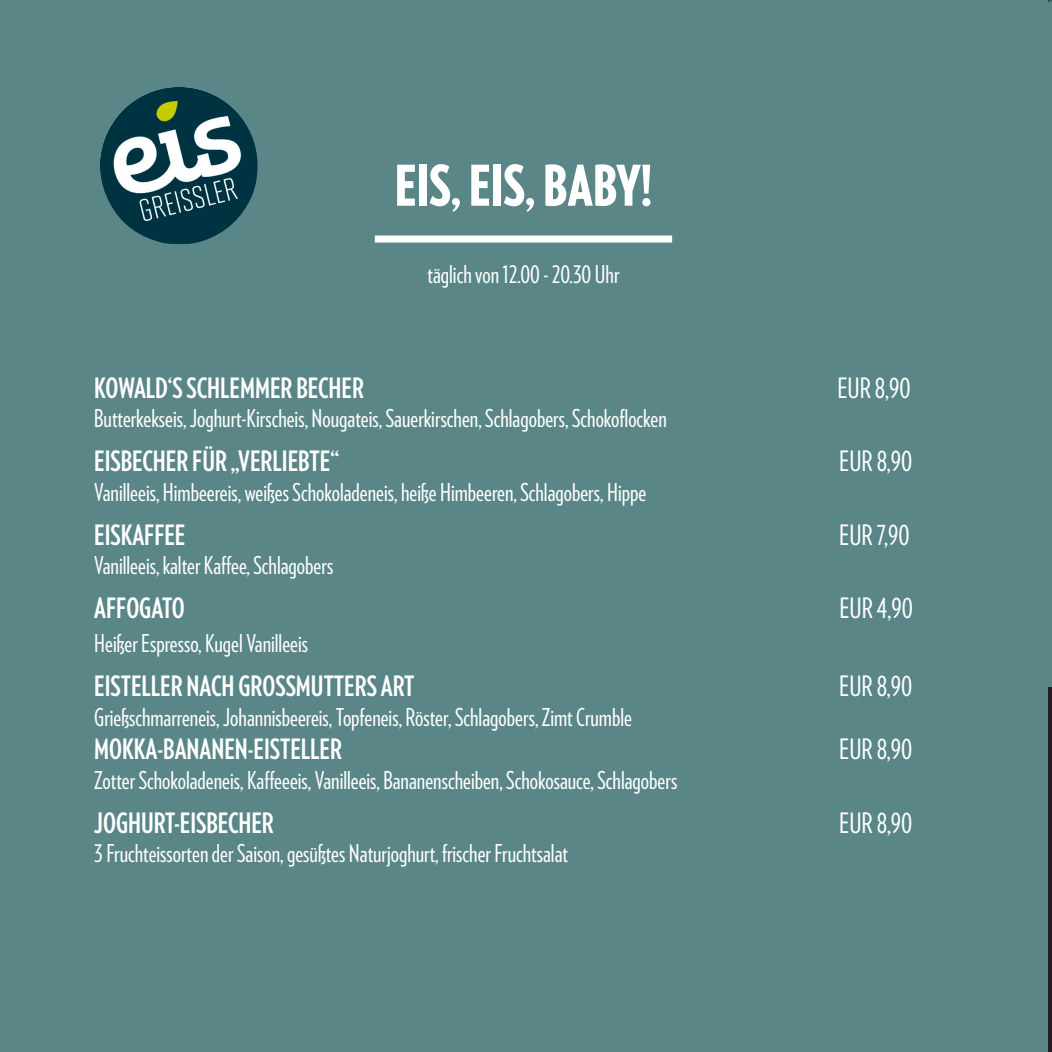
<style>
.page{position:relative;width:1052px;height:1052px;background:#fff}
.page>*{position:absolute;margin:0;border:0;box-sizing:border-box;transform-origin:0 0}
.Absatzformat_2{font:900 56px "Verlag Compressed";color:#fff}
.t1{font:700 28px "Verlag Compressed";color:#fff}
.t2{font:28px "Verlag Compressed";color:#fff}
.t3{font:24.5px "Verlag Compressed";color:#fff}
</style>
<div class="page">
<div style="left:1047px;top:687px;width:5px;height:365px;background:#231f20"></div>
<div style="left:0;top:0;width:1047px;height:1052px;background:#5a8688"></div>
<img style="left:100px;top:87px;width:158px;height:157px">
<div style="left:375px;top:235px;width:297px;height:7px;background:#fff"></div>
<div style="left:1047px;top:0;width:5px;height:687px;background:#5a8688"></div>
<p class="Absatzformat_2" style="left:395px;top:144px;width:259px">EIS, EIS, BABY!</p>
<p class="t3" style="left:427px;top:258px;width:193px">täglich von 12.00 - 20.30 Uhr</p>
<p class="t1" style="left:94px;top:368px;width:271px">KOWALD‘S SCHLEMMER BECHER</p>
<p class="t2" style="left:837px;top:369px;width:75px">EUR 8,90</p>
<p class="t3" style="left:94px;top:402px;width:574px">Butterkekseis, Joghurt-Kirscheis, Nougateis, Sauerkirschen, Schlagobers, Schokoflocken</p>
<p class="t1" style="left:94px;top:441px;width:246px">EISBECHER FÜR „VERLIEBTE“</p>
<p class="t2" style="left:839px;top:442px;width:75px">EUR 8,90</p>
<p class="t3" style="left:94px;top:475px;width:553px">Vanilleeis, Himbeereis, weißes Schokoladeneis, heiße Himbeeren, Schlagobers, Hippe</p>
<p class="t1" style="left:94px;top:515px;width:93px">EISKAFFEE</p>
<p class="t2" style="left:839px;top:516px;width:72px">EUR 7,90</p>
<p class="t3" style="left:94px;top:549px;width:241px">Vanilleeis, kalter Kaffee, Schlagobers</p>
<p class="t1" style="left:94px;top:588px;width:92px">AFFOGATO</p>
<p class="t2" style="left:839px;top:589px;width:75px">EUR 4,90</p>
<p class="t3" style="left:94px;top:627px;width:215px">Heißer Espresso, Kugel Vanilleeis</p>
<p class="t1" style="left:94px;top:666px;width:322px">EISTELLER NACH GROSSMUTTERS ART</p>
<p class="t2" style="left:839px;top:667px;width:75px">EUR 8,90</p>
<p class="t3" style="left:94px;top:700px;width:539px">Grießschmarreneis, Johannisbeereis, Topfeneis, Röster, Schlagobers, Zimt Crumble</p>
<p class="t1" style="left:94px;top:729px;width:249px">MOKKA-BANANEN-EISTELLER</p>
<p class="t2" style="left:839px;top:730px;width:75px">EUR 8,90</p>
<p class="t3" style="left:94px;top:763px;width:584px">Zotter Schokoladeneis, Kaffeeeis, Vanilleeis, Bananenscheiben, Schokosauce, Schlagobers</p>
<p class="t1" style="left:94px;top:802px;width:181px">JOGHURT-EISBECHER</p>
<p class="t2" style="left:839px;top:804px;width:75px">EUR 8,90</p>
<p class="t3" style="left:94px;top:837px;width:475px">3 Fruchteissorten der Saison, gesüßtes Naturjoghurt, frischer Fruchtsalat</p>
</div>
